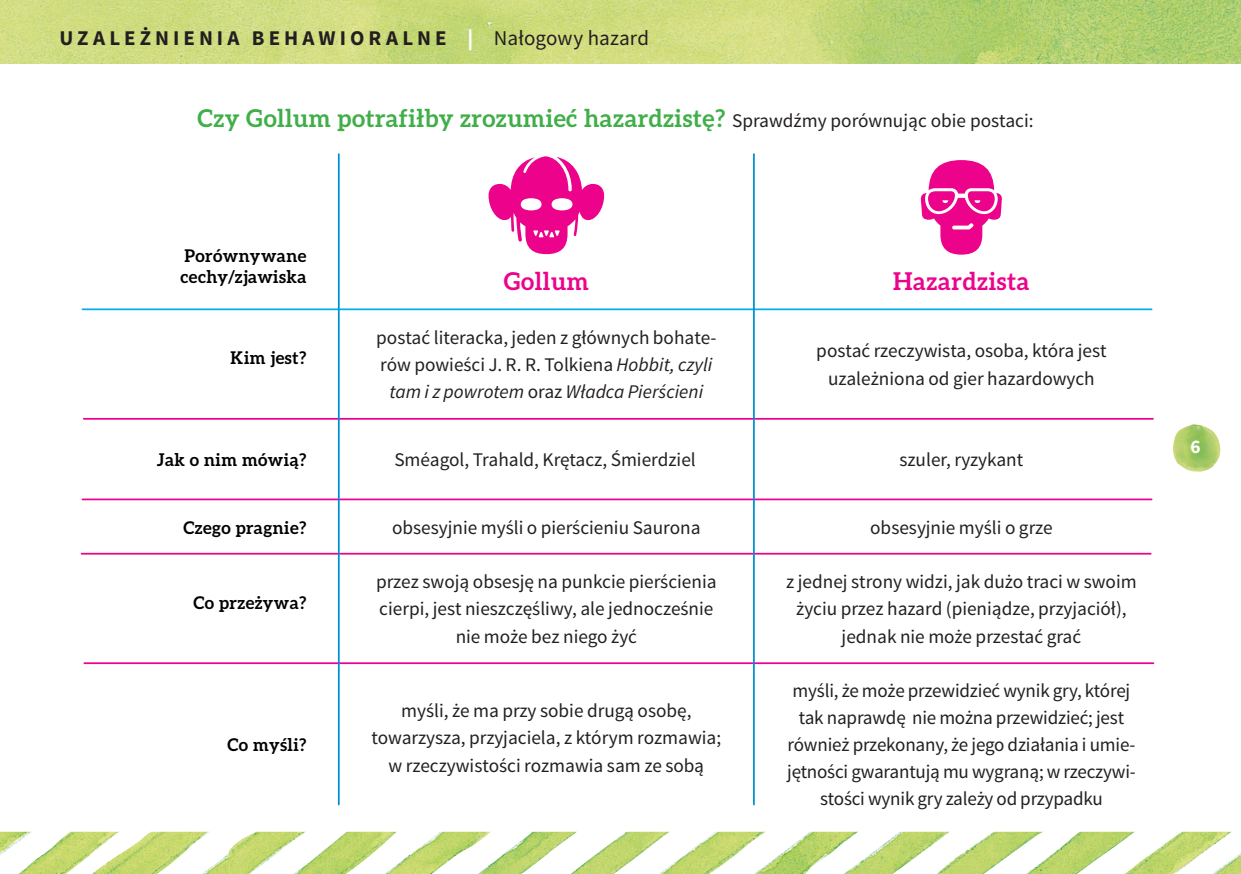
<style>
.page{position:relative;width:1241px;height:874px;background:#fff}
.page>*{position:absolute;margin:0;border:0;box-sizing:border-box;transform-origin:0 0}
.TEXT_BODY{font:143.5px "Bariol Icons";color:#ed028c}
.TYT_SREDNI{font:700 24.5px "Aleo";letter-spacing:.02em;color:#40ae49}
.TYT_SREDNI-2{font:700 24.5px "Aleo";letter-spacing:.025em;color:#ed028c}
.t1{font:700 21px "Source Sans Pro";letter-spacing:.19em;color:#231f20}
.TXT_TABELA{font:19.25px/27.1px "Source Sans Pro";color:#231f20;text-align:center}
.t2{font:700 19.25px "Source Sans Pro";color:#fff}
.POD_TYT_MALY{font:700 17.5px/20.3px "Aleo";letter-spacing:.025em;color:#000}
.s1{font-weight:900;color:#fff}
.s2{font-weight:400}
.s3{font-family:"Source Sans Pro";font-weight:400;font-size:19.25px;color:#231f20}
.s4{font-style:italic}
</style>
<div class="page">
<img style="left:0;top:831px;width:1240px;height:42px">
<img style="left:0;top:0;width:1240px;height:63px">
<img style="left:1173px;top:424px;width:47px;height:47px">
<hr style="left:82px;top:308px;width:1069px;height:2px;background:#00aeef">
<hr style="left:84px;top:418px;width:1068px;height:1px;background:#ed028c">
<hr style="left:82px;top:498px;width:1069px;height:2px;background:#ed028c">
<hr style="left:81px;top:552px;width:1069px;height:2px;background:#ed028c">
<hr style="left:84px;top:662px;width:1069px;height:1px;background:#ed028c">
<hr style="left:338px;top:154px;width:1px;height:650px;background:#008fd5">
<hr style="left:753px;top:154px;width:1px;height:650px;background:#008fd5">
<p class="t1" style="left:60px;top:25px;width:591px">UZALEŻNIENIA BEHAWIORALNE <span class="s1">|</span> <span class="s2">Nałogowy hazard</span></p>
<p class="TYT_SREDNI" style="left:197px;top:104px;width:837px">Czy Gollum potrafiłby zrozumieć hazardzistę? <span class="s3">Sprawdźmy porównując obie postaci:</span></p>
<p class="POD_TYT_MALY" style="left:180px;top:245px;width:128px">Porównywane cechy/zjawiska</p>
<p class="POD_TYT_MALY" style="left:230px;top:347px;width:77px">Kim jest?</p>
<p class="POD_TYT_MALY" style="left:157px;top:449px;width:151px">Jak o nim mówią?</p>
<p class="POD_TYT_MALY" style="left:183px;top:517px;width:124px">Czego pragnie?</p>
<p class="POD_TYT_MALY" style="left:193px;top:591px;width:115px">Co przeżywa?</p>
<p class="POD_TYT_MALY" style="left:227px;top:734px;width:80px">Co myśli?</p>
<p class="TEXT_BODY" style="left:912px;top:72px;width:98px">●</p>
<p class="TYT_SREDNI-2" style="left:503px;top:266px;width:87px">Gollum</p>
<p class="TYT_SREDNI-2" style="left:893px;top:266px;width:138px">Hazardzista</p>
<p class="TXT_TABELA" style="left:376px;top:324px;width:341px">postać literacka, jeden z głównych bohate&shy;rów powieści J. R. R. Tolkiena <span class="s4">Hobbit, czyli tam i z powrotem</span> oraz <span class="s4">Władca Pierścieni</span></p>
<p class="TXT_TABELA" style="left:394px;top:446px;width:303px">Sméagol, Trahald, Krętacz, Śmierdziel</p>
<p class="TXT_TABELA" style="left:392px;top:514px;width:310px">obsesyjnie myśli o pierścieniu Saurona</p>
<p class="TXT_TABELA" style="left:376px;top:568px;width:342px">przez swoją obsesję na punkcie pierścienia cierpi, jest nieszczęśliwy, ale jednocześnie nie może bez niego żyć</p>
<p class="TXT_TABELA" style="left:371px;top:697px;width:351px">myśli, że ma przy sobie drugą osobę, towarzysza, przyjaciela, z którym rozmawia; w rzeczywistości rozmawia sam ze sobą</p>
<p class="TXT_TABELA" style="left:816px;top:337px;width:292px">postać rzeczywista, osoba, która jest uzależniona od gier hazardowych</p>
<p class="TXT_TABELA" style="left:899px;top:446px;width:125px">szuler, ryzykant</p>
<p class="TXT_TABELA" style="left:870px;top:514px;width:184px">obsesyjnie myśli o grze</p>
<p class="TXT_TABELA" style="left:786px;top:568px;width:352px">z jednej strony widzi, jak dużo traci w swoim życiu przez hazard (pieniądze, przyjaciół), jednak nie może przestać grać</p>
<p class="TXT_TABELA" style="left:787px;top:677px;width:350px">myśli, że może przewidzieć wynik gry, której tak naprawdę nie można przewidzieć; jest również przekonany, że jego działania i umie&shy;jętności gwarantują mu wygraną; w rzeczywi&shy;stości wynik gry zależy od przypadku</p>
<p class="t2" style="left:1190px;top:434px;width:12px">6</p>
</div>
